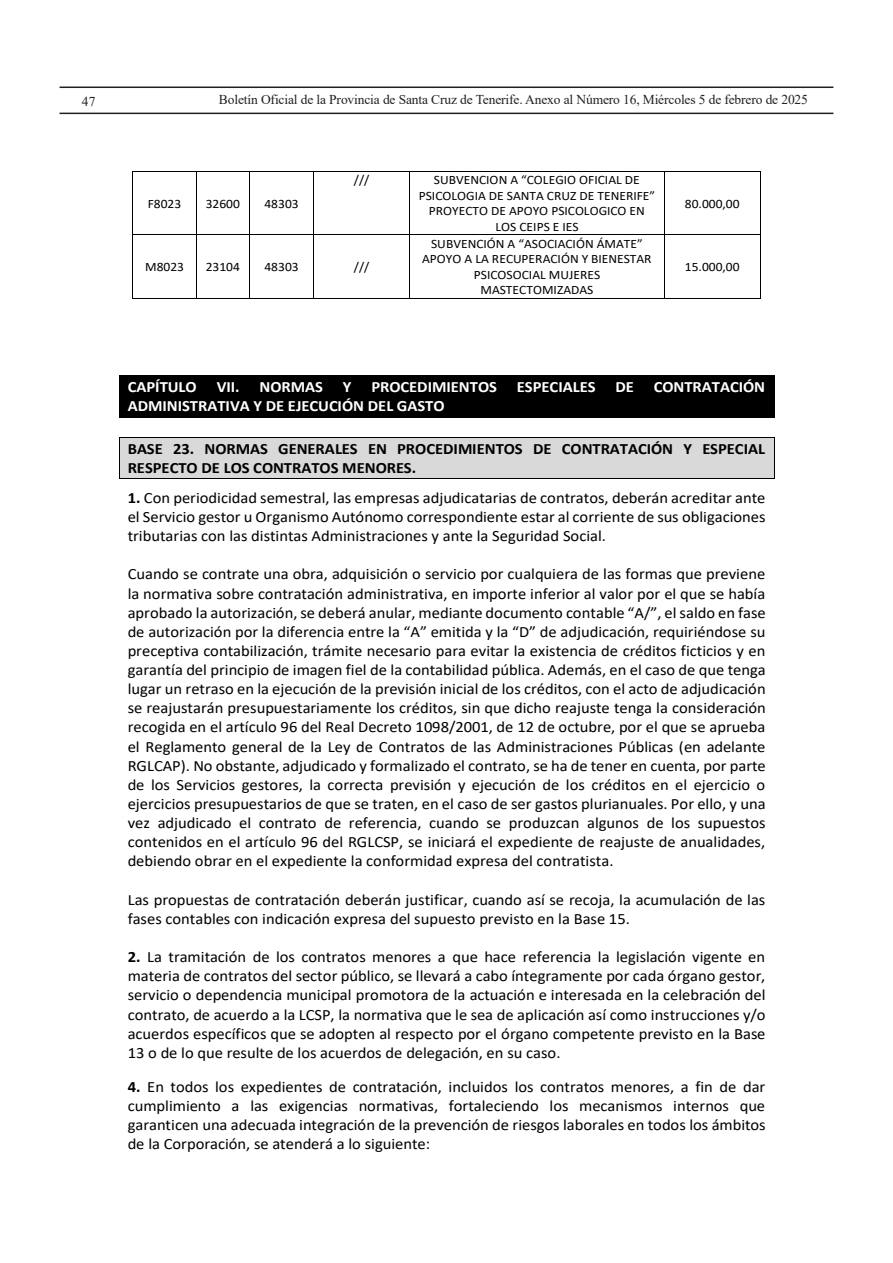
<style>
.page{position:relative;width:893px;height:1263px;background:#fff}
.page>*{position:absolute;margin:0;border:0;box-sizing:border-box;transform-origin:0 0}
.t1{font:15.75px/19.2px "Calibri";color:#000;text-align:justify;scale:1.05 1}
.t2{font:700 15.75px "Calibri";color:#fff;scale:1.05 1}
.t3{font:700 15.75px/19.2px "Calibri";color:#000;scale:1.05 1}
.t4{font:13.5px "Times New Roman";letter-spacing:-.01em;color:#231f20}
.t5{font:12.9px/15.8px "Calibri";color:#000;text-align:center;scale:1.05 1}
.s1{font-weight:700}
</style>
<div class="page">
<hr style="left:60px;top:87px;width:773px;height:1px;background:#231f20">
<hr style="left:60px;top:113px;width:773px;height:1px;background:#231f20">
<hr style="left:133px;top:171px;width:63px;height:1px;background:#000">
<hr style="left:197px;top:171px;width:52px;height:1px;background:#000">
<hr style="left:250px;top:171px;width:63px;height:1px;background:#000">
<hr style="left:314px;top:171px;width:95px;height:1px;background:#000">
<hr style="left:410px;top:171px;width:254px;height:1px;background:#000">
<hr style="left:665px;top:171px;width:95px;height:1px;background:#000">
<hr style="left:133px;top:172px;width:1px;height:63px;background:#000">
<hr style="left:196px;top:172px;width:1px;height:63px;background:#000">
<hr style="left:249px;top:172px;width:1px;height:63px;background:#000">
<hr style="left:313px;top:172px;width:1px;height:63px;background:#000">
<hr style="left:409px;top:172px;width:1px;height:63px;background:#000">
<hr style="left:664px;top:172px;width:1px;height:63px;background:#000">
<hr style="left:760px;top:172px;width:1px;height:63px;background:#000">
<hr style="left:133px;top:235px;width:63px;height:1px;background:#000">
<hr style="left:197px;top:235px;width:52px;height:1px;background:#000">
<hr style="left:250px;top:235px;width:63px;height:1px;background:#000">
<hr style="left:314px;top:235px;width:95px;height:1px;background:#000">
<hr style="left:410px;top:235px;width:254px;height:1px;background:#000">
<hr style="left:665px;top:235px;width:95px;height:1px;background:#000">
<hr style="left:133px;top:235px;width:1px;height:63px;background:#000">
<hr style="left:133px;top:298px;width:63px;height:1px;background:#000">
<hr style="left:196px;top:235px;width:1px;height:63px;background:#000">
<hr style="left:197px;top:298px;width:52px;height:1px;background:#000">
<hr style="left:249px;top:235px;width:1px;height:63px;background:#000">
<hr style="left:250px;top:298px;width:63px;height:1px;background:#000">
<hr style="left:313px;top:235px;width:1px;height:63px;background:#000">
<hr style="left:314px;top:298px;width:95px;height:1px;background:#000">
<hr style="left:409px;top:235px;width:1px;height:63px;background:#000">
<hr style="left:410px;top:298px;width:254px;height:1px;background:#000">
<hr style="left:664px;top:235px;width:1px;height:63px;background:#000">
<hr style="left:665px;top:298px;width:95px;height:1px;background:#000">
<hr style="left:760px;top:235px;width:1px;height:63px;background:#000">
<div style="left:120px;top:376px;width:654px;height:20px;background:#000"></div>
<hr style="left:120px;top:375px;width:654px;height:1px;background:#000">
<div style="left:120px;top:396px;width:654px;height:21px;background:#000"></div>
<hr style="left:120px;top:417px;width:654px;height:1px;background:#000">
<svg style="left:119px;top:375px;width:1px;height:43px"></svg>
<svg style="left:774px;top:375px;width:1px;height:43px"></svg>
<div style="left:120px;top:437px;width:654px;height:21px;background:#d9d9d9"></div>
<hr style="left:120px;top:437px;width:654px;height:1px;background:#000">
<div style="left:120px;top:458px;width:654px;height:21px;background:#d9d9d9"></div>
<hr style="left:120px;top:479px;width:654px;height:1px;background:#000">
<svg style="left:119px;top:437px;width:1px;height:42px"></svg>
<svg style="left:774px;top:437px;width:1px;height:42px"></svg>
<p class="t4" style="left:82px;top:92px;width:15px">47</p>
<p class="t4" style="left:219px;top:90px;width:590px">Boletín Oficial de la Provincia de Santa Cruz de Tenerife. Anexo al Número 16, Miércoles 5 de febrero de 2025</p>
<p class="t5" style="left:148px;top:195px;width:33px">F8023</p>
<p class="t5" style="left:206px;top:195px;width:34px">32600</p>
<p class="t5" style="left:264px;top:195px;width:34px">48303</p>
<p class="t5" style="left:354px;top:172px;width:16px">///</p>
<p class="t5" style="left:419px;top:172px;width:227px">SUBVENCION A “COLEGIO OFICIAL DE<br>PSICOLOGIA DE SANTA CRUZ DE TENERIFE”<br>PROYECTO DE APOYO PSICOLOGICO EN<br>LOS CEIPS E IES</p>
<p class="t5" style="left:145px;top:258px;width:39px">M8023</p>
<p class="t5" style="left:206px;top:258px;width:34px">23104</p>
<p class="t5" style="left:264px;top:258px;width:34px">48303</p>
<p class="t5" style="left:354px;top:258px;width:16px">///</p>
<p class="t5" style="left:422px;top:235px;width:220px">SUBVENCIÓN A “ASOCIACIÓN ÁMATE”<br>APOYO A LA RECUPERACIÓN Y BIENESTAR<br>PSICOSOCIAL MUJERES<br>MASTECTOMIZADAS</p>
<p class="t5" style="left:685px;top:195px;width:54px">80.000,00</p>
<p class="t5" style="left:685px;top:258px;width:54px">15.000,00</p>
<p class="t2" style="left:128px;top:376px;width:67px">CAPÍTULO</p>
<p class="t2" style="left:217px;top:376px;width:23px">VII.</p>
<p class="t2" style="left:260px;top:376px;width:62px">NORMAS</p>
<p class="t2" style="left:343px;top:376px;width:10px">Y</p>
<p class="t2" style="left:371px;top:376px;width:121px">PROCEDIMIENTOS</p>
<p class="t2" style="left:517px;top:376px;width:76px">ESPECIALES</p>
<p class="t2" style="left:615px;top:376px;width:19px">DE</p>
<p class="t2" style="left:654px;top:376px;width:108px">CONTRATACIÓN</p>
<p class="t2" style="left:128px;top:395px;width:303px">ADMINISTRATIVA Y DE EJECUCIÓN DEL GASTO</p>
<p class="t3" style="left:128px;top:439px;width:609px">BASE 23. NORMAS GENERALES EN PROCEDIMIENTOS DE CONTRATACIÓN Y ESPECIAL<br>RESPECTO DE LOS CONTRATOS MENORES.</p>
<p class="t1" style="left:128px;top:487px;width:609px"><span class="s1">1.</span> Con periodicidad semestral, las empresas adjudicatarias de contratos, deberán acreditar ante el Servicio gestor u Organismo Autónomo correspondiente estar al corriente de sus obligaciones tributarias con las distintas Administraciones y ante la Seguridad Social.</p>
<p class="t1" style="left:128px;top:564px;width:609px">Cuando se contrate una obra, adquisición o servicio por cualquiera de las formas que previene la normativa sobre contratación administrativa, en importe inferior al valor por el que se había aprobado la autorización, se deberá anular, mediante documento contable “A/”, el saldo en fase de autorización por la diferencia entre la “A” emitida y la “D” de adjudicación, requiriéndose su preceptiva contabilización, trámite necesario para evitar la existencia de créditos ficticios y en garantía del principio de imagen fiel de la contabilidad pública. Además, en el caso de que tenga lugar un retraso en la ejecución de la previsión inicial de los créditos, con el acto de adjudicación se reajustarán presupuestariamente los créditos, sin que dicho reajuste tenga la consideración recogida en el artículo 96 del Real Decreto 1098/2001, de 12 de octubre, por el que se aprueba el Reglamento general de la Ley de Contratos de las Administraciones Públicas (en adelante RGLCAP). No obstante, adjudicado y formalizado el contrato, se ha de tener en cuenta, por parte de los Servicios gestores, la correcta previsión y ejecución de los créditos en el ejercicio o ejercicios presupuestarios de que se traten, en el caso de ser gastos plurianuales. Por ello, y una vez adjudicado el contrato de referencia, cuando se produzcan algunos de los supuestos contenidos en el artículo 96 del RGLCSP, se iniciará el expediente de reajuste de anualidades, debiendo obrar en el expediente la conformidad expresa del contratista.</p>
<p class="t1" style="left:128px;top:889px;width:609px">Las propuestas de contratación deberán justificar, cuando así se recoja, la acumulación de las fases contables con indicación expresa del supuesto previsto en la Base 15.</p>
<p class="t1" style="left:128px;top:947px;width:609px"><span class="s1">2.</span> La tramitación de los contratos menores a que hace referencia la legislación vigente en materia de contratos del sector público, se llevará a cabo íntegramente por cada órgano gestor, servicio o dependencia municipal promotora de la actuación e interesada en la celebración del contrato, de acuerdo a la LCSP, la normativa que le sea de aplicación así como instrucciones y/o acuerdos específicos que se adopten al respecto por el órgano competente previsto en la Base 13 o de lo que resulte de los acuerdos de delegación, en su caso.</p>
<p class="t1" style="left:128px;top:1076px;width:609px"><span class="s1">4.</span> En todos los expedientes de contratación, incluidos los contratos menores, a fin de dar cumplimiento a las exigencias normativas, fortaleciendo los mecanismos internos que garanticen una adecuada integración de la prevención de riesgos laborales en todos los ámbitos de la Corporación, se atenderá a lo siguiente:</p>
</div>
